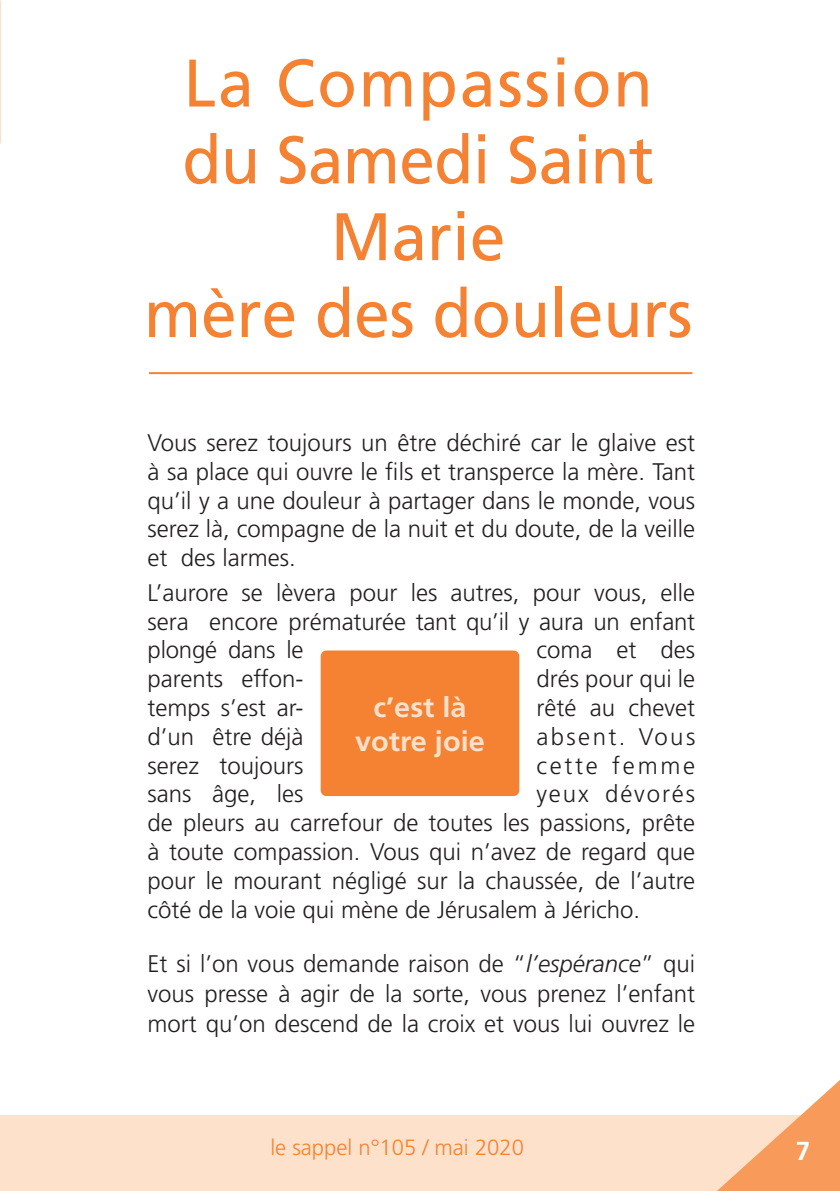
<style>
.page{position:relative;width:840px;height:1191px;background:#fff}
.page>*{position:absolute;margin:0;border:0;box-sizing:border-box;transform-origin:0 0}
.t1{font:67.2px "Frutiger";color:#f48232;scale:.95 1}
.t2{font:67.2px "Frutiger";letter-spacing:.03em;color:#f48232;scale:.96 1}
.t3{font:700 28px "Frutiger";color:#fee1cb}
.t4{font:700 26px "Frutiger";color:#fff}
.t5{font:300 24px/28.8px "Frutiger";color:#231f20;text-align:justify}
.t6{font:300 24px "Frutiger";letter-spacing:.1em;color:#231f20}
.t7{font:300 24px "Frutiger";letter-spacing:.115em;color:#231f20}
.t8{font:300 22px "Frutiger";color:#f48232}
.s1{font-style:italic}
</style>
<div class="page">
<div style="left:0;top:1115px;width:839px;height:76px;background:#fee1cb"></div>
<svg style="left:717px;top:1081px;width:122px;height:110px"></svg>
<hr style="left:149px;top:372px;width:543px;height:2px;background:#f48232">
<div style="left:320px;top:650px;width:199px;height:146px;background:#f48232;border-radius:6px"></div>
<p class="t2" style="left:183px;top:44px;width:490px">La Compassion</p>
<p class="t1" style="left:182px;top:120px;width:497px">du Samedi Saint</p>
<p class="t1" style="left:331px;top:197px;width:185px">Marie</p>
<p class="t1" style="left:144px;top:274px;width:578px">mère des douleurs</p>
<p class="t5" style="left:147px;top:428px;width:549px">Vous serez toujours un être déchiré car le glaive est à sa place qui ouvre le fils et transperce la mère. Tant qu’il y a une douleur à partager dans le monde, vous serez là, compagne de la nuit et du doute, de la veille et des larmes.</p>
<p class="t5" style="left:147px;top:578px;width:549px">L’aurore se lèvera pour les autres, pour vous, elle sera encore prématurée tant qu’il y aura un enfant plongé dans le</p>
<p class="t5" style="left:536px;top:635px;width:160px">coma et des</p>
<p class="t5" style="left:147px;top:664px;width:157px">parents effon-</p>
<p class="t5" style="left:536px;top:664px;width:160px">drés pour qui le</p>
<p class="t5" style="left:147px;top:693px;width:157px">temps s’est ar-</p>
<p class="t5" style="left:536px;top:693px;width:160px">rêté au chevet</p>
<p class="t5" style="left:147px;top:722px;width:157px">d’un être déjà</p>
<p class="t6" style="left:536px;top:723px;width:160px">absent. Vous</p>
<p class="t5" style="left:147px;top:751px;width:157px">serez toujours</p>
<p class="t7" style="left:536px;top:751px;width:160px">cette femme</p>
<p class="t5" style="left:147px;top:779px;width:157px">sans âge, les</p>
<p class="t3" style="left:373px;top:691px;width:95px">c’est là</p>
<p class="t3" style="left:355px;top:725px;width:131px">votre joie</p>
<p class="t5" style="left:147px;top:779px;width:549px;text-indent:388px">yeux dévorés de pleurs au carrefour de toutes les passions, prête à toute compassion. Vous qui n’avez de regard que pour le mourant négligé sur la chaussée, de l’autre côté de la voie qui mène de Jérusalem à Jéricho.</p>
<p class="t5" style="left:147px;top:949px;width:549px;line-height:30px">Et si l’on vous demande raison de “<span class="s1">l’espérance</span>” qui vous presse à agir de la sorte, vous prenez l’enfant mort qu’on descend de la croix et vous lui ouvrez le</p>
<p class="t8" style="left:270px;top:1134px;width:255px">le sappel n°105 / mai 2020</p>
<p class="t4" style="left:795px;top:1135px;width:16px">7</p>
</div>
